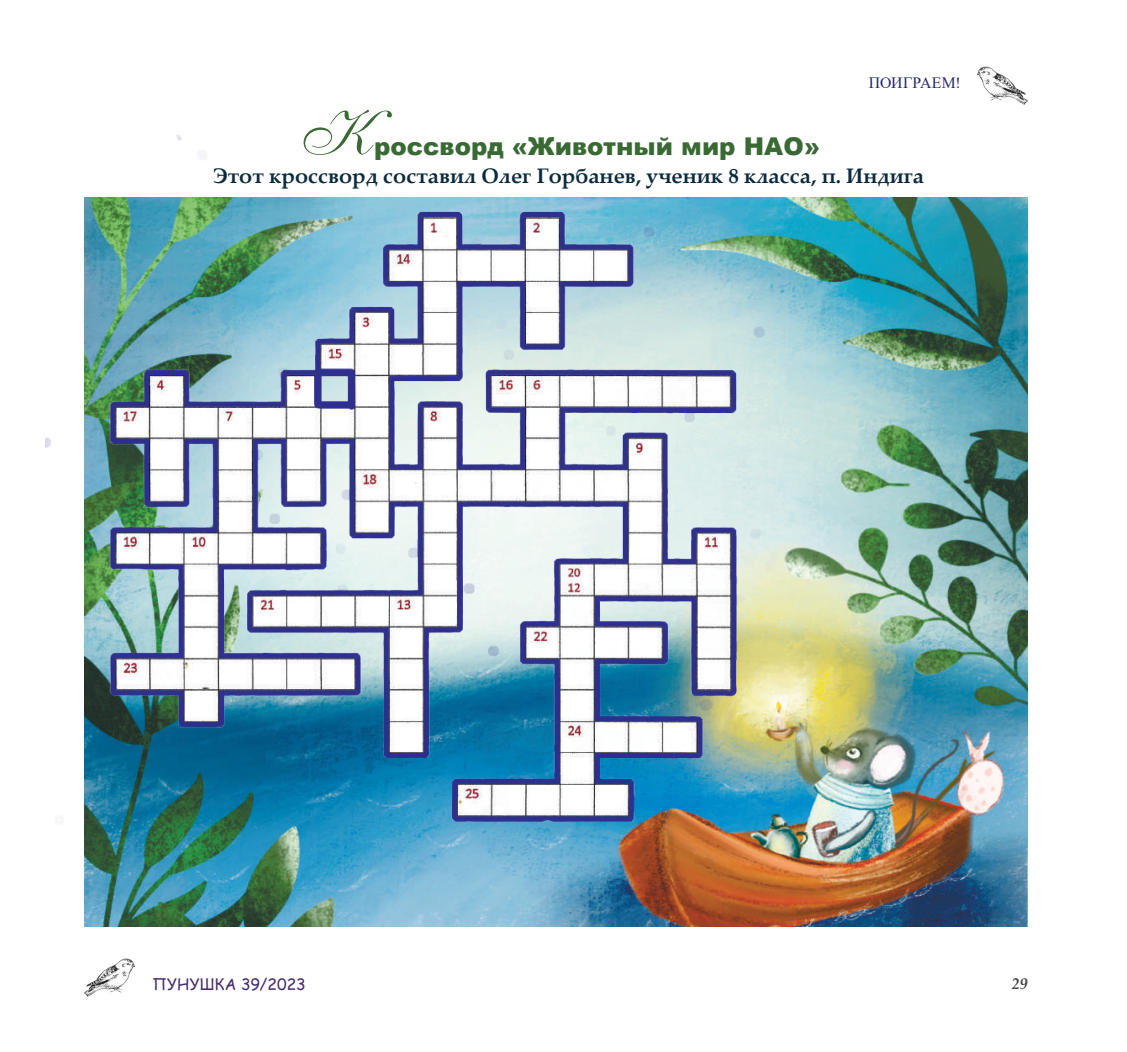
<style>
.page{position:relative;width:1127px;height:1052px;background:#fff}
.page>*{position:absolute;margin:0;border:0;box-sizing:border-box;transform-origin:0 0}
.t1{font:63px "Anastasia Script";color:#3a6a34}
.t2{font:900 24.5px "Arial";color:#3a6a34}
.t3{font:700 21px "Palatino Linotype";color:#0a2a3e}
.t4{font:15.75px "Comic Sans MS";letter-spacing:.01em;color:#462d6f}
.t5{font:15.75px "Times New Roman";letter-spacing:.005em;color:#272868}
.t6{font:italic 700 15.75px "Palatino Linotype";color:#454647}
</style>
<div class="page">
<img style="left:977px;top:66px;width:50px;height:39px">
<img style="left:84px;top:958px;width:51px;height:39px">
<img style="left:84px;top:197px;width:943px;height:729px">
<img style="left:45px;top:135px;width:734px;height:744px">
<p class="t5" style="left:868px;top:71px;width:93px">ПОИГРАЕМ!</p>
<h1 class="t1" style="left:292px;top:96px;width:71px">К</h1>
<p class="t2" style="left:374px;top:128px;width:447px">россворд «Животный мир НАО»</p>
<p class="t3" style="left:213px;top:161px;width:712px">Этот кроссворд составил Олег Горбанев, ученик 8 класса, п. Индига</p>
<p class="t4" style="left:152px;top:973px;width:155px">ПУНУШКА 39/2023</p>
<p class="t6" style="left:1011px;top:972px;width:17px">29</p>
</div>
